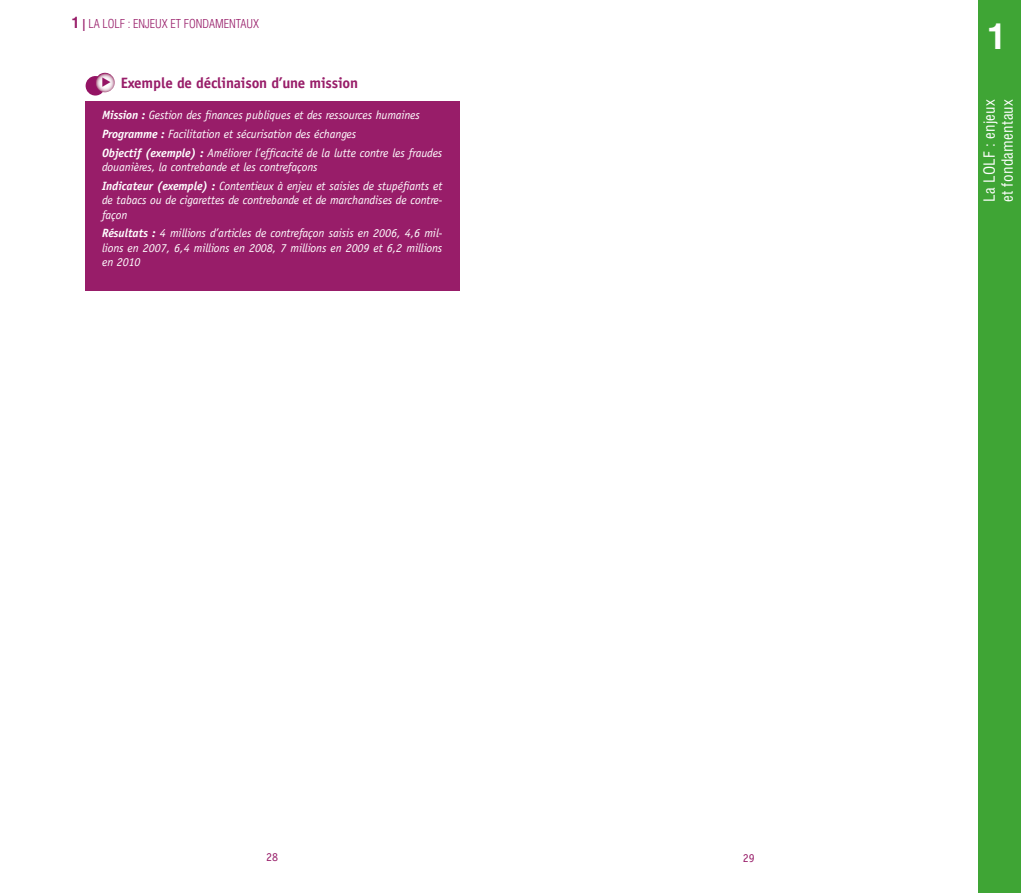
<style>
.page{position:relative;width:1021px;height:893px;background:#fff}
.page>*{position:absolute;margin:0;border:0;box-sizing:border-box;transform-origin:0 0}
.t1{font:700 36px "Helvetica LT";color:#fff}
.t2{font:700 15px "Officina Sans LT";letter-spacing:-.01em;color:#981d69}
.t3{font:condensed 15px/18px "Helvetica LT";letter-spacing:.02em;color:#fff}
.t4{font:italic 12px/18.6px "Officina Sans LT";letter-spacing:-.005em;color:#fff}
.t5{font:300 condensed 12px "Helvetica LT";color:#981d69}
.t6{font:12px "Officina Sans LT";color:#981d69}
.s1{font-weight:700;font-size:15px}
.s2{font-weight:700}
</style>
<div class="page">
<div style="left:978px;top:0;width:42px;height:893px;background:#3fa535"></div>
<div style="left:85px;top:101px;width:374px;height:190px;background:#981d69"></div>
<div style="left:86px;top:76px;width:19px;height:20px;background:#941364;border-radius:50%"></div>
<svg style="left:95px;top:73px;width:20px;height:19px"></svg>
<svg style="left:102px;top:77px;width:9px;height:10px"></svg>
<p class="t5" style="left:72px;top:16px;width:189px"><span class="s1">1</span> <span class="s2">|</span> LA LOLF : ENJEUX ET FONDAMENTAUX</p>
<p class="t2" style="left:121px;top:74px;width:239px">Exemple de déclinaison d’une mission</p>
<p class="t4" style="left:102px;top:106px;width:342px"><span class="s2">Mission :</span> Gestion des finances publiques et des ressources humaines<br><span class="s2">Programme :</span> Facilitation et sécurisation des échanges<br><span class="s2">Objectif (exemple) :</span> Améliorer l’efficacité de la lutte contre les fraudes</p>
<p class="t4" style="left:102px;top:158px;width:342px">douanières, la contrebande et les contrefaçons<br><span class="s2">Indicateur (exemple) :</span> Contentieux à enjeu et saisies de stupéfiants et</p>
<p class="t4" style="left:102px;top:193px;width:342px;line-height:14.4px">de tabacs ou de cigarettes de contrebande et de marchandises de contre&shy;façon</p>
<p class="t4" style="left:102px;top:226px;width:342px;line-height:14.4px;text-align:justify"><span class="s2">Résultats :</span> 4 millions d’articles de contrefaçon saisis en 2006, 4,6 mil&shy;lions en 2007, 6,4 millions en 2008, 7 millions en 2009 et 6,2 millions en 2010</p>
<h1 class="t1" style="left:986px;top:14px;width:22px">1</h1>
<p class="t3" style="left:980px;top:202px;width:104px;rotate:-90deg">La Lolf : enjeux et fondamentaux</p>
<p class="t6" style="left:266px;top:850px;width:13px">28</p>
<p class="t6" style="left:742px;top:850px;width:13px">29</p>
</div>
